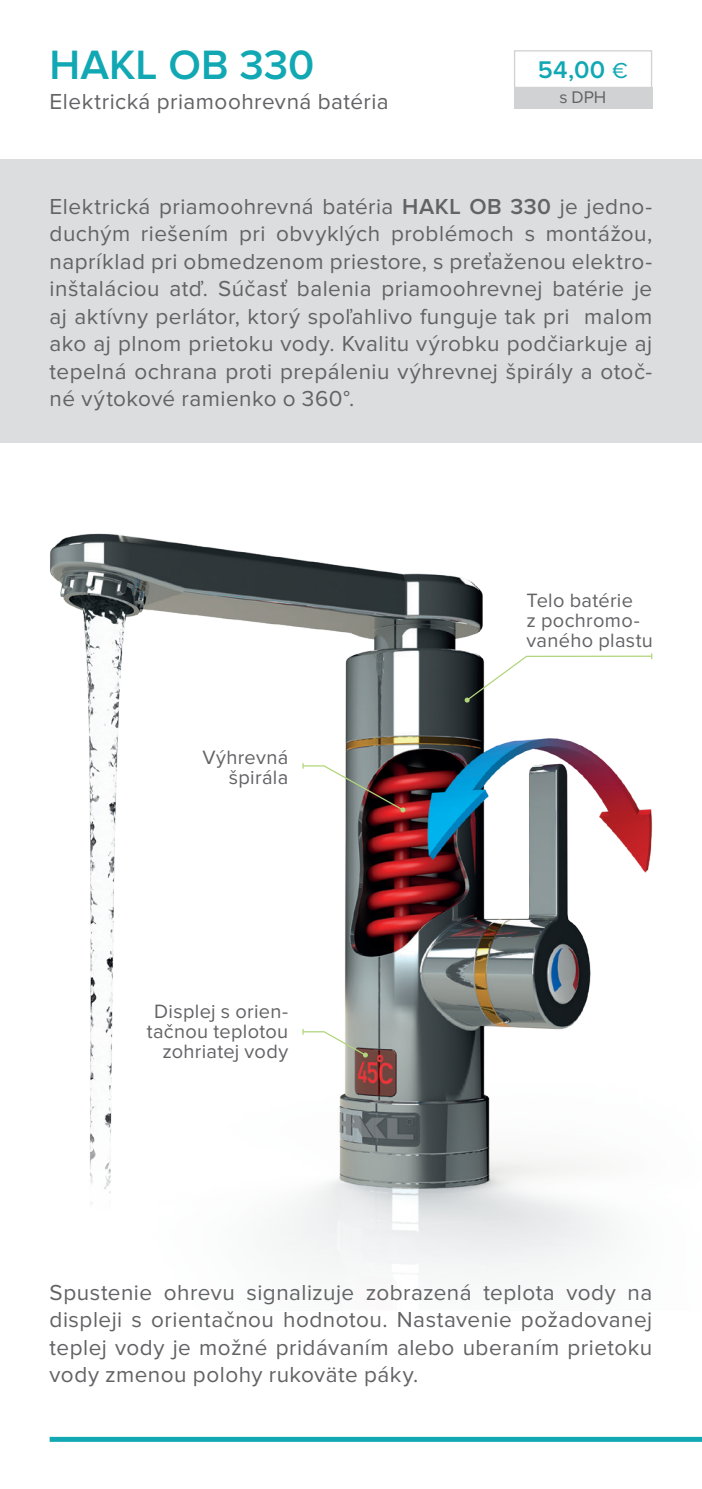
<style>
.page{position:relative;width:702px;height:1489px;background:#fff}
.page>*{position:absolute;margin:0;border:0;box-sizing:border-box;transform-origin:0 0}
.Text_Klasik{font:600 42.5px "Proxima Nova";letter-spacing:.005em;color:#11a8b4}
.Text_Klasik-2{font:600 25px "Proxima Nova";color:#11a8b4}
.t1{font:22.5px/27.5px "Proxima Nova";letter-spacing:.02em;color:#636366;text-align:justify}
.t2{font:20px/20px "Proxima Nova";letter-spacing:.015em;color:#636366;text-align:right}
.Text_Klasik-3{font:17.5px "Proxima Nova";color:#636366}
.s1{font-weight:400;font-size:22.5px}
.s2{font-weight:600}
</style>
<div class="page">
<img style="left:50px;top:533px;width:603px;height:739px">
<div style="left:50px;top:1436px;width:652px;height:5px;background:#11a8b4"></div>
<div style="left:0;top:159px;width:702px;height:284px;background:#dcdddf"></div>
<svg style="left:464px;top:653px;width:189px;height:49px"></svg>
<svg style="left:302px;top:763px;width:103px;height:49px"></svg>
<svg style="left:302px;top:1028px;width:66px;height:29px"></svg>
<div style="left:514px;top:50px;width:138px;height:38px;border:1px solid #d1d2d4"></div>
<div style="left:514px;top:87px;width:138px;height:22px;background:#d1d2d4"></div>
<p class="Text_Klasik" style="left:50px;top:45px;width:266px">HAKL OB 330</p>
<p class="t1" style="left:50px;top:88px;width:341px">Elektrická priamoohrevná batéria</p>
<p class="Text_Klasik-2" style="left:538px;top:58px;width:91px">54,00 <span class="s1">€</span></p>
<p class="Text_Klasik-3" style="left:559px;top:89px;width:48px">s DPH</p>
<p class="t1" style="left:50px;top:193px;width:604px">Elektrická priamoohrevná batéria <span class="s2">HAKL OB 330</span> je jedno&shy;duchým riešením pri obvyklých problémoch s montážou, napríklad pri obmedzenom priestore, s preťaženou elektro&shy;inštaláciou atď. Súčasť balenia priamoohrevnej batérie je aj aktívny perlátor, ktorý spoľahlivo funguje tak pri malom ako aj plnom prietoku vody. Kvalitu výrobku podčiarkuje aj tepelná ochrana proti prepáleniu výhrevnej špirály a otoč&shy;né výtokové ramienko o 360°.</p>
<p class="t2" style="left:202px;top:748px;width:87px">Výhrevná</p>
<p class="t2" style="left:229px;top:768px;width:61px">špirála</p>
<p class="t2" style="left:147px;top:1001px;width:143px">Displej s orien&shy;tačnou teplotou zohriatej vody</p>
<p class="t2" style="left:526px;top:591px;width:108px">Telo batérie</p>
<p class="t2" style="left:526px;top:611px;width:115px">z pochromo-</p>
<p class="t2" style="left:526px;top:631px;width:128px">vaného plastu</p>
<p class="t1" style="left:50px;top:1279px;width:604px">Spustenie ohrevu signalizuje zobrazená teplota vody na displeji s orientačnou hodnotou. Nastavenie požadovanej teplej vody je možné pridávaním alebo uberaním prietoku vody zmenou polohy rukoväte páky.</p>
</div>
